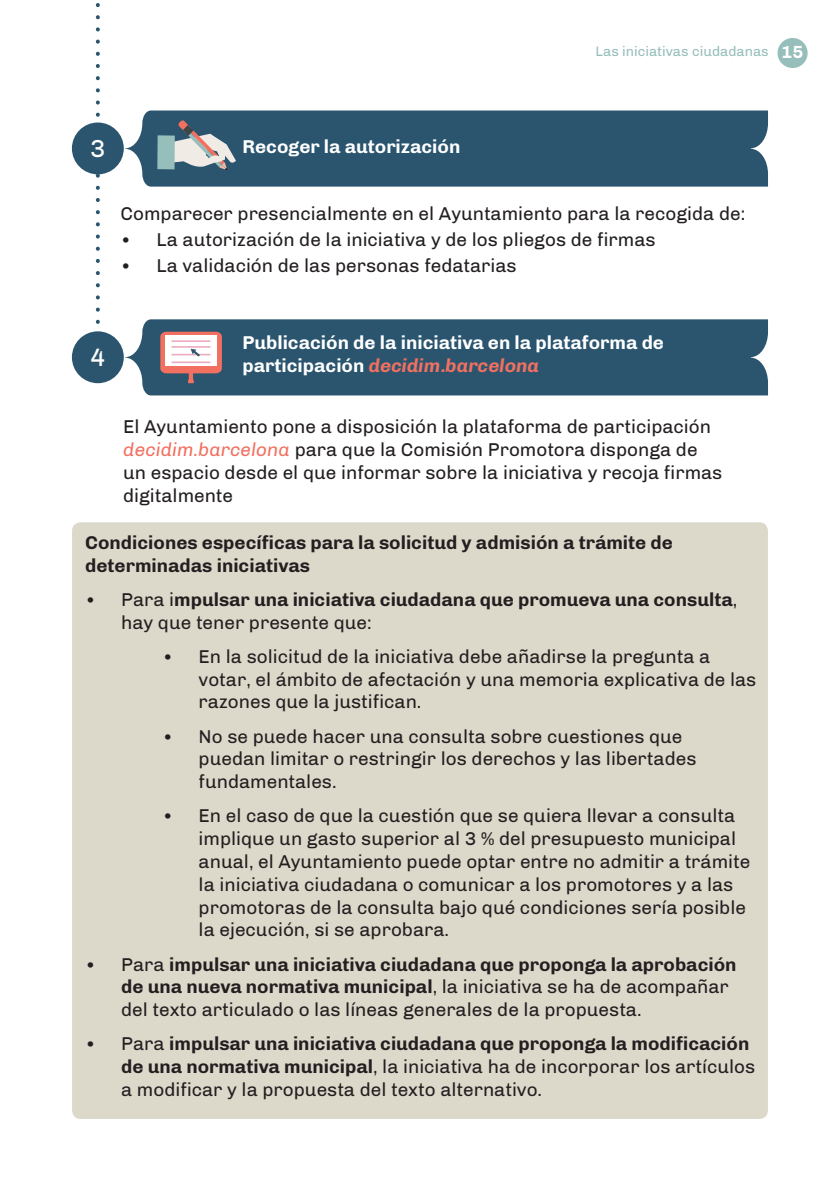
<style>
.page{position:relative;width:840px;height:1191px;background:#fff}
.page>*{position:absolute;margin:0;border:0;box-sizing:border-box;transform-origin:0 0}
.t1{font:25.2px "Chivo";color:#fff}
.t2{font:19px/22.8px "Chivo";color:#231f20}
.t3{font:700 19px/22.8px "Chivo";color:#231f20}
.t4{font:700 19px/22.8px "Chivo";color:#fff}
.t5{font:14px "Chivo";color:#96beba}
.s1{font-weight:700;font-size:18px;color:#fff}
.s2{font-size:18px}
.s3{font-style:italic;color:#f27060}
.s4{font-weight:400;font-size:18px}
.s5{font-weight:400}
.s6{font-weight:700}
</style>
<div class="page">
<div style="left:777px;top:38px;width:30px;height:30px;background:#96beba;border-radius:50%"></div>
<svg style="left:96px;top:3px;width:4px;height:321px"></svg>
<div style="left:72px;top:522px;width:695px;height:597px;background:#dcd8ca;border-radius:8px"></div>
<div style="left:72px;top:122px;width:52px;height:52px;background:#2b556f;border-radius:50%"></div>
<div style="left:125px;top:110px;width:642px;height:77px;background:#2b556f"></div>
<div style="left:157px;top:135px;width:18px;height:34px;background:#96beba"></div>
<svg style="left:167px;top:120px;width:69px;height:50px;background:#87969e"></svg>
<div style="left:72px;top:331px;width:52px;height:52px;background:#2b556f;border-radius:50%"></div>
<div style="left:125px;top:319px;width:642px;height:76px;background:#2b556f"></div>
<svg style="left:160px;top:332px;width:62px;height:51px"></svg>
<h1 class="t1" style="left:90px;top:133px;width:17px">3</h1>
<p class="t4" style="left:242px;top:135px;width:219px">Recoger la autorización</p>
<p class="t5" style="left:595px;top:43px;width:209px">Las iniciativas ciudadanas <span class="s1">15</span></p>
<p class="t2" style="left:120px;top:203px;width:625px">Comparecer presencialmente en el Ayuntamiento para la recogida de:</p>
<p class="t2" style="left:120px;top:228px;width:536px"><span class="s2">•</span> La autorización de la iniciativa y de los pliegos de firmas</p>
<p class="t2" style="left:120px;top:254px;width:397px"><span class="s2">•</span> La validación de las personas fedatarias</p>
<h1 class="t1" style="left:90px;top:342px;width:17px">4</h1>
<p class="t4" style="left:242px;top:331px;width:423px">Publicación de la iniciativa en la plataforma de participación <span class="s3">decidim.barcelona</span></p>
<p class="t2" style="left:123px;top:415px;width:600px">El Ayuntamiento pone a disposición la plataforma de participación <span class="s3">decidim.barcelona</span> para que la Comisión Promotora disponga de un espacio desde el que informar sobre la iniciativa y recoja firmas digitalmente</p>
<p class="t3" style="left:85px;top:531px;width:589px">Condiciones específicas para la solicitud y admisión a trámite de determinadas iniciativas</p>
<p class="t3" style="left:121px;top:588px;width:617px;text-indent:-36px"><span class="s4">•</span> <span class="s5">Para i</span>mpulsar una iniciativa ciudadana que promueva una consulta<span class="s5">, hay que tener presente que:</span></p>
<p class="t2" style="left:198px;top:645px;width:559px;text-indent:-36px"><span class="s2">•</span> En la solicitud de la iniciativa debe añadirse la pregunta a votar, el ámbito de afectación y una memoria explicativa de las razones que la justifican.</p>
<p class="t2" style="left:198px;top:724px;width:499px;text-indent:-36px"><span class="s2">•</span> No se puede hacer una consulta sobre cuestiones que puedan limitar o restringir los derechos y las libertades fundamentales.</p>
<p class="t2" style="left:198px;top:804px;width:553px;text-indent:-36px"><span class="s2">•</span> En el caso de que la cuestión que se quiera llevar a consulta implique un gasto superior al 3 % del presupuesto municipal anual, el Ayuntamiento puede optar entre no admitir a trámite la iniciativa ciudadana o comunicar a los promotores y a las promotoras de la consulta bajo qué condiciones sería posible la ejecución, si se aprobara.</p>
<p class="t2" style="left:121px;top:952px;width:616px;text-indent:-36px"><span class="s2">•</span> Para <span class="s6">impulsar una iniciativa ciudadana que proponga la aprobación de una nueva normativa municipal</span>, la iniciativa se ha de acompañar del texto articulado o las líneas generales de la propuesta.</p>
<p class="t2" style="left:121px;top:1032px;width:635px;text-indent:-36px"><span class="s2">•</span> Para <span class="s6">impulsar una iniciativa ciudadana que proponga la modificación de una normativa municipal</span>, la iniciativa ha de incorporar los artículos a modificar y la propuesta del texto alternativo.</p>
</div>
